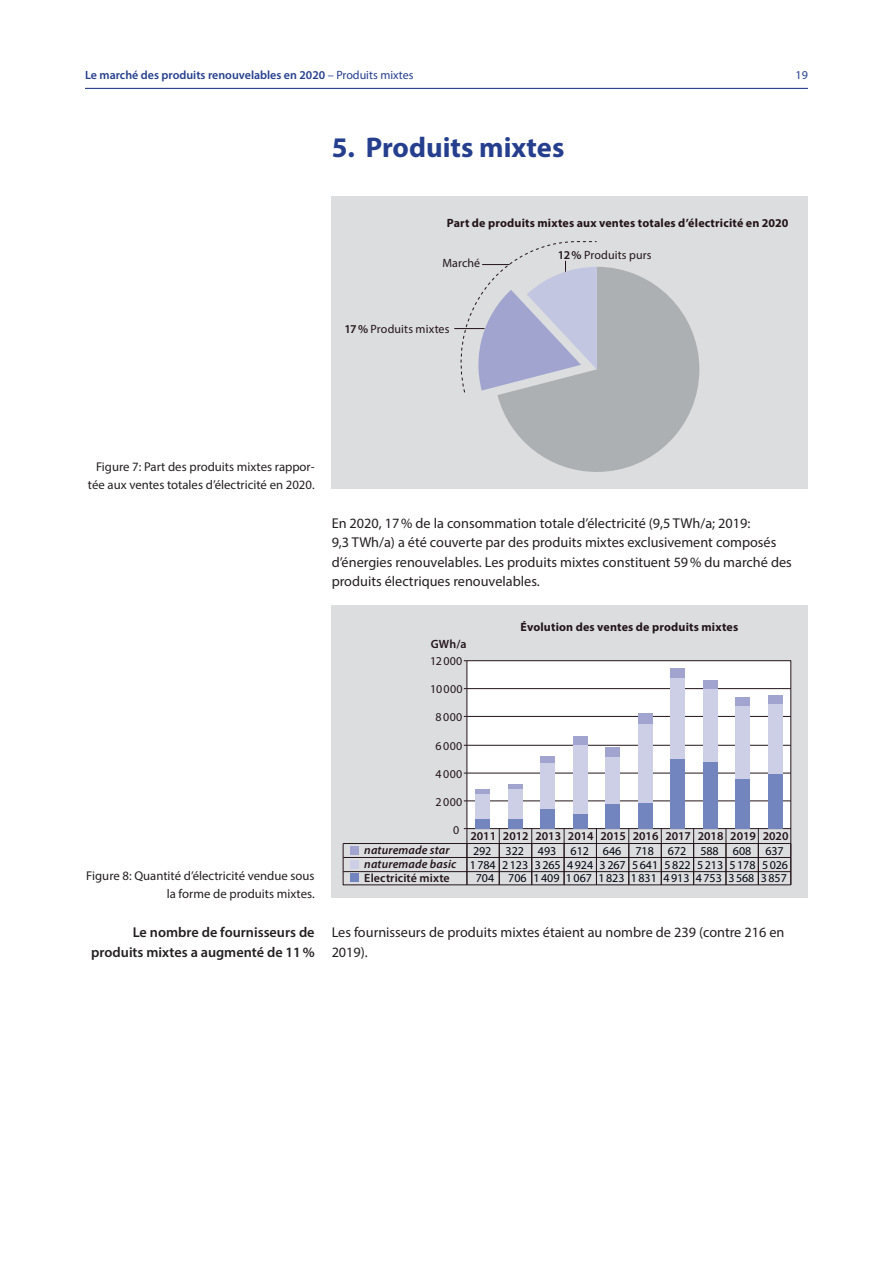
<style>
.page{position:relative;width:893px;height:1263px;background:#fff}
.page>*{position:absolute;margin:0;border:0;box-sizing:border-box;transform-origin:0 0}
.t1{font:700 28.5px "Myriad Pro";color:#253f8e}
.t2{font:14.25px/19.5px "Myriad Pro";color:#231f20}
.t3{font:600 14.25px/19.5px "Myriad Pro";color:#231f20;text-align:right}
.t4{font:12.75px/18px "Myriad Pro";color:#231f20;text-align:right}
.t5{font:12px/13.8px "Myriad Pro";letter-spacing:.005em;color:#00030e;text-align:center}
.t6{font:700 12px "Myriad Pro";letter-spacing:.015em;color:#23151a}
.t7{font:12px "Myriad Pro";letter-spacing:.01em;color:#23151a}
.t8{font:600 12px "Myriad Pro";letter-spacing:.005em;color:#23151a}
.t9{font:600 12px "Myriad Pro";color:#253f8e}
.t10{font:italic 600 12px/13.8px "Myriad Pro";letter-spacing:.01em;color:#23151a}
.t11{font:12px "Myriad Pro";color:#253f8e}
.s1{font-weight:400}
.s2{font-weight:600}
</style>
<div class="page">
<hr style="left:85px;top:88px;width:723px;height:1px;background:#253f8e">
<div style="left:332px;top:196px;width:476px;height:293px;background:#dcdddf"></div>
<svg style="left:454px;top:241px;width:245px;height:231px"></svg>
<div style="left:332px;top:606px;width:476px;height:292px;background:#dcdddf"></div>
<div style="left:467px;top:661px;width:324px;height:168px;background:#fff"></div>
<div style="left:467px;top:660px;width:324px;height:169px;border:1px solid #23151a"></div>
<hr style="left:467px;top:801px;width:324px;height:1px;background:#23151a">
<hr style="left:467px;top:773px;width:324px;height:1px;background:#23151a">
<hr style="left:467px;top:745px;width:324px;height:1px;background:#23151a">
<hr style="left:467px;top:716px;width:324px;height:1px;background:#23151a">
<hr style="left:467px;top:688px;width:324px;height:1px;background:#23151a">
<svg style="left:343px;top:828px;width:449px;height:57px"></svg>
<div style="left:350px;top:846px;width:9px;height:8px;background:#a0a4cf"></div>
<div style="left:350px;top:860px;width:9px;height:9px;background:#cdcfe6"></div>
<div style="left:350px;top:874px;width:9px;height:8px;background:#7385be"></div>
<div style="left:475px;top:819px;width:15px;height:9px;background:#7385be"></div>
<div style="left:508px;top:819px;width:15px;height:9px;background:#7385be"></div>
<div style="left:540px;top:809px;width:15px;height:19px;background:#7385be"></div>
<div style="left:573px;top:813px;width:15px;height:15px;background:#7385be"></div>
<div style="left:605px;top:803px;width:15px;height:25px;background:#7385be"></div>
<div style="left:638px;top:803px;width:15px;height:25px;background:#7385be"></div>
<div style="left:670px;top:759px;width:15px;height:69px;background:#7385be"></div>
<div style="left:703px;top:762px;width:14px;height:66px;background:#7385be"></div>
<div style="left:735px;top:778px;width:15px;height:50px;background:#7385be"></div>
<div style="left:768px;top:774px;width:14px;height:54px;background:#7385be"></div>
<div style="left:475px;top:793px;width:15px;height:26px;background:#cdcfe6"></div>
<div style="left:508px;top:789px;width:15px;height:30px;background:#cdcfe6"></div>
<div style="left:540px;top:763px;width:15px;height:46px;background:#cdcfe6"></div>
<div style="left:573px;top:744px;width:15px;height:69px;background:#cdcfe6"></div>
<div style="left:605px;top:757px;width:15px;height:46px;background:#cdcfe6"></div>
<div style="left:638px;top:723px;width:15px;height:80px;background:#cdcfe6"></div>
<div style="left:670px;top:677px;width:15px;height:82px;background:#cdcfe6"></div>
<div style="left:703px;top:688px;width:14px;height:74px;background:#cdcfe6"></div>
<div style="left:735px;top:705px;width:15px;height:73px;background:#cdcfe6"></div>
<div style="left:768px;top:703px;width:14px;height:71px;background:#cdcfe6"></div>
<hr style="left:475px;top:789px;width:15px;height:4px;background:#a0a4cf">
<div style="left:508px;top:784px;width:15px;height:5px;background:#a0a4cf"></div>
<div style="left:540px;top:756px;width:15px;height:7px;background:#a0a4cf"></div>
<div style="left:573px;top:736px;width:15px;height:8px;background:#a0a4cf"></div>
<div style="left:605px;top:748px;width:15px;height:9px;background:#a0a4cf"></div>
<div style="left:638px;top:713px;width:15px;height:10px;background:#a0a4cf"></div>
<div style="left:670px;top:668px;width:15px;height:9px;background:#a0a4cf"></div>
<div style="left:703px;top:680px;width:14px;height:8px;background:#a0a4cf"></div>
<div style="left:735px;top:697px;width:15px;height:8px;background:#a0a4cf"></div>
<div style="left:768px;top:694px;width:14px;height:9px;background:#a0a4cf"></div>
<p class="t9" style="left:85px;top:67px;width:330px">Le marché des produits renouvelables en 2020 <span class="s1">– Produits mixtes</span></p>
<p class="t11" style="left:796px;top:68px;width:14px">19</p>
<h1 class="t1" style="left:332px;top:129px;width:234px">5. Produits mixtes</h1>
<p class="t6" style="left:447px;top:215px;width:343px">Part de produits mixtes aux ventes totales d’électricité en 2020</p>
<p class="t7" style="left:442px;top:256px;width:39px">Marché</p>
<p class="t7" style="left:344px;top:321px;width:107px"><span class="s2">17%</span> Produits mixtes</p>
<p class="t7" style="left:558px;top:247px;width:95px"><span class="s2">12%</span> Produits purs</p>
<p class="t4" style="left:88px;top:457px;width:228px">Figure 7: Part des produits mixtes rappor&shy;tée aux ventes totales d’électricité en 2020.</p>
<p class="t4" style="left:86px;top:867px;width:230px">Figure 8: Quantité d’électricité vendue sous la forme de produits mixtes.</p>
<p class="t3" style="left:91px;top:922px;width:225px">Le nombre de fournisseurs de produits mixtes a augmenté de 11%</p>
<p class="t2" style="left:332px;top:513px;width:462px">En 2020, 17% de la consommation totale d’électricité (9,5 TWh/a; 2019:<br>9,3 TWh/a) a été couverte par des produits mixtes exclusivement composés d’énergies renouvelables. Les produits mixtes constituent 59% du marché des produits électriques renouvelables.</p>
<p class="t8" style="left:431px;top:636px;width:37px">GWh/a</p>
<p class="t7" style="left:430px;top:654px;width:34px">12 000</p>
<p class="t7" style="left:430px;top:682px;width:34px">10 000</p>
<p class="t7" style="left:436px;top:710px;width:28px">8 000</p>
<p class="t7" style="left:436px;top:738px;width:28px">6 000</p>
<p class="t7" style="left:436px;top:766px;width:28px">4 000</p>
<p class="t7" style="left:436px;top:794px;width:28px">2 000</p>
<p class="t6" style="left:521px;top:619px;width:219px">Évolution des ventes de produits mixtes</p>
<p class="t7" style="left:453px;top:822px;width:8px">0</p>
<p class="t10" style="left:364px;top:843px;width:94px">naturemade star naturemade basic</p>
<p class="t8" style="left:364px;top:870px;width:87px">Electricité mixte</p>
<p class="t8" style="left:470px;top:828px;width:319px">2011 2012 2013 2014 2015 2016 2017 2018 2019 2020</p>
<p class="t5" style="left:470px;top:844px;width:320px">292 322 493 612 646 718 672 588 608 637<br>1784 2123 3265 4924 3267 5641 5822 5213 5178 5026<br>704 706 1409 1067 1823 1831 4913 4753 3568 3857</p>
<p class="t2" style="left:332px;top:922px;width:454px">Les fournisseurs de produits mixtes étaient au nombre de 239 (contre 216 en<br>2019).</p>
</div>
